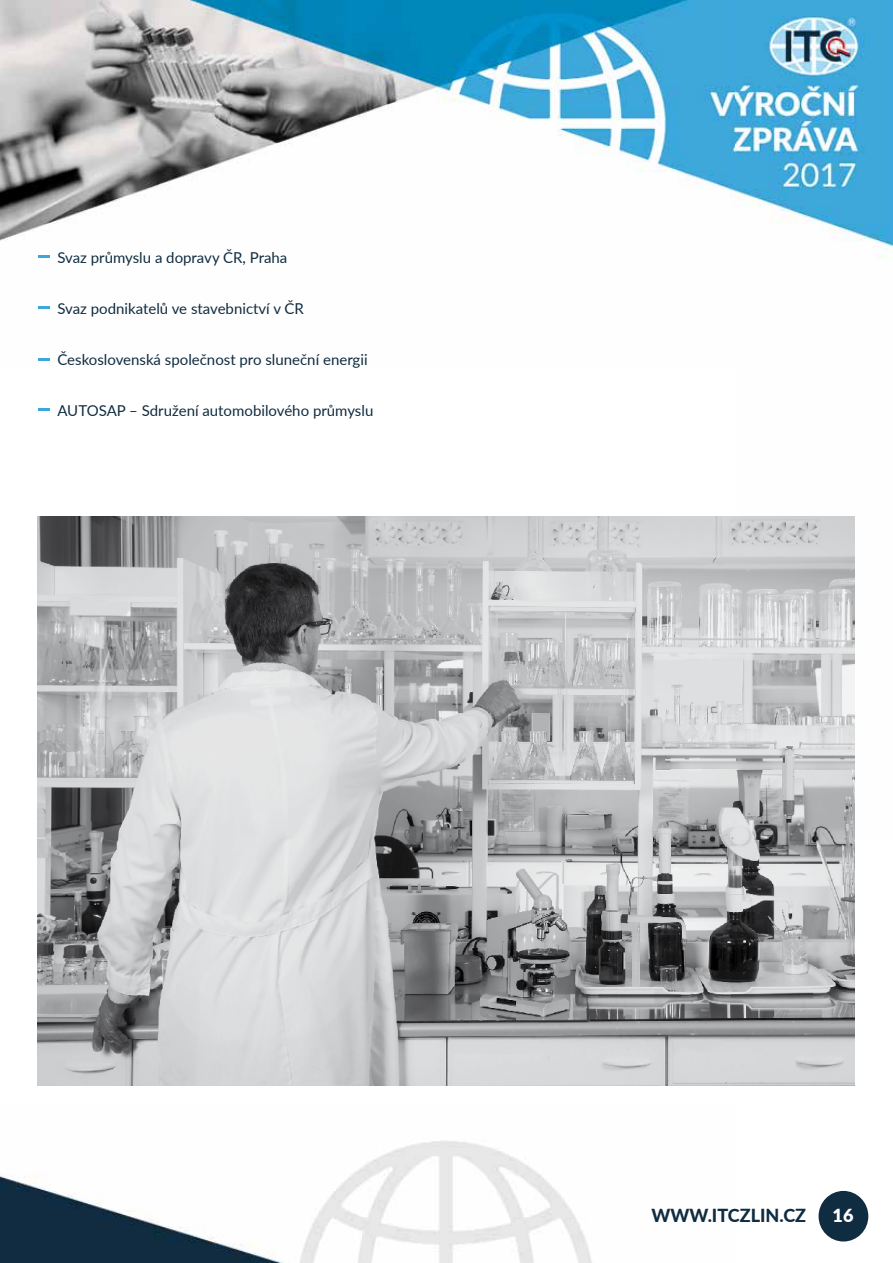
<style>
.page{position:relative;width:893px;height:1263px;background:#fff}
.page>*{position:absolute;margin:0;border:0;box-sizing:border-box;transform-origin:0 0}
.t1{font:800 18px "Lato";color:#102c40}
.t2{font:900 18px "Lato";color:#fff}
.t3{font:15px "Lato";color:#102c40}
</style>
<div class="page">
<img style="left:0;top:0;width:893px;height:1263px">
<svg style="left:38px;top:255px;width:11px;height:3px"></svg>
<svg style="left:38px;top:306px;width:11px;height:3px"></svg>
<svg style="left:38px;top:358px;width:11px;height:3px"></svg>
<svg style="left:38px;top:408px;width:11px;height:3px"></svg>
<div style="left:819px;top:1191px;width:49px;height:50px;background:#102c40;border-radius:50%"></div>
<img style="left:38px;top:517px;width:817px;height:569px">
<p class="t3" style="left:57px;top:246px;width:231px">Svaz průmyslu a dopravy ČR, Praha</p>
<p class="t3" style="left:57px;top:297px;width:248px">Svaz podnikatelů ve stavebnictví v ČR</p>
<p class="t3" style="left:57px;top:348px;width:312px">Československá společnost pro sluneční energii</p>
<p class="t3" style="left:57px;top:399px;width:317px">AUTOSAP – Sdružení automobilového průmyslu</p>
<p class="t1" style="left:651px;top:1202px;width:156px">WWW.ITCZLIN.CZ</p>
<p class="t2" style="left:833px;top:1202px;width:22px">16</p>
</div>
